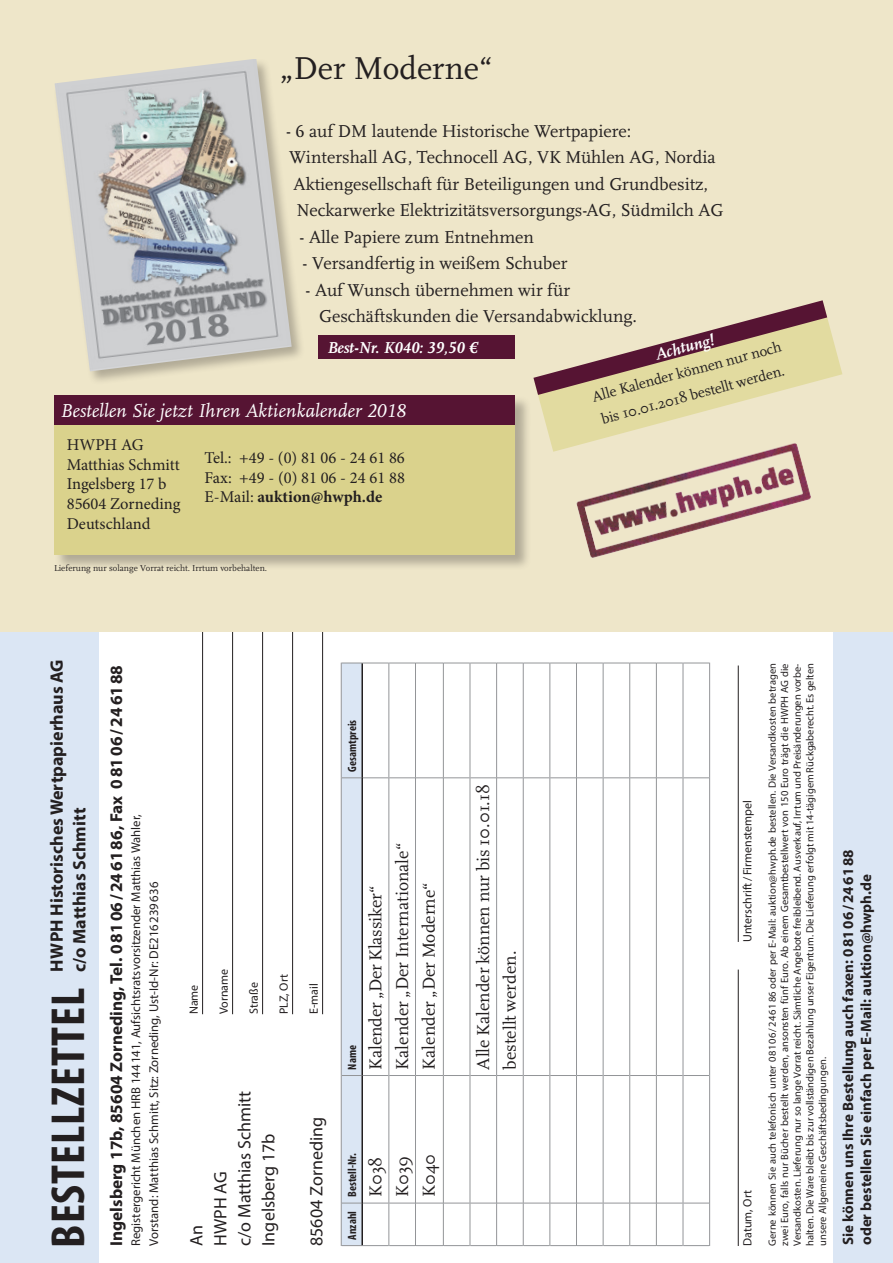
<style>
.page{position:relative;width:893px;height:1263px;background:#fff}
.page>*{position:absolute;margin:0;border:0;box-sizing:border-box;transform-origin:0 0}
.t1{font:700 condensed 48px "Myriad Pro";letter-spacing:.02em;color:#231f20}
.t2{font:33px "Scala Pro";color:#231f20}
.t3{font:italic 19.5px "Scala Pro";color:#fff}
.t4{font:18px/26.5px "Scala Pro";color:#231f20}
.t5{font:18px/24px "Myriad Pro";color:#231f20}
.t6{font:700 18px/22.5px "Myriad Pro";color:#231f20}
.t7{font:700 17.25px "Myriad Pro";color:#231f20}
.t8{font:16.5px/19.8px "Minion Pro";color:#231f20}
.t9{font:italic 700 16.5px "Scala Pro";color:#fff}
.t10{font:700 15px "Myriad Pro";color:#231f20}
.t11{font:15px/24px "Scala Pro";color:#231f20}
.t12{font:12.75px/18px "Myriad Pro";color:#231f20}
.t13{font:12px "Myriad Pro";color:#231f20}
.t14{font:700 condensed 12px "Myriad Pro";color:#231f20}
.t15{font:10.5px/12.6px "Myriad Pro";color:#231f20;text-align:justify}
.t16{font:9px "Scala Pro";color:#231f20}
.s1{font-weight:700}
</style>
<div class="page">
<div style="left:0;top:631px;width:99px;height:632px;background:#dbe6f4"></div>
<hr style="left:202px;top:631px;width:1px;height:383px;background:#231f20">
<hr style="left:232px;top:631px;width:1px;height:383px;background:#231f20">
<hr style="left:262px;top:631px;width:1px;height:383px;background:#231f20">
<hr style="left:292px;top:631px;width:1px;height:383px;background:#231f20">
<hr style="left:322px;top:631px;width:1px;height:383px;background:#231f20">
<svg style="left:341px;top:663px;width:368px;height:583px"></svg>
<hr style="left:709px;top:1203px;width:1px;height:43px;background:#939598">
<hr style="left:709px;top:1075px;width:1px;height:128px;background:#939598">
<hr style="left:709px;top:778px;width:1px;height:297px;background:#939598">
<hr style="left:709px;top:663px;width:1px;height:115px;background:#939598">
<hr style="left:361px;top:1203px;width:2px;height:42px;background:#231f20">
<hr style="left:361px;top:1075px;width:2px;height:128px;background:#231f20">
<hr style="left:361px;top:778px;width:2px;height:297px;background:#231f20">
<hr style="left:361px;top:663px;width:2px;height:115px;background:#231f20">
<div style="left:833px;top:631px;width:60px;height:632px;background:#dbe6f4"></div>
<hr style="left:738px;top:969px;width:1px;height:277px;background:#231f20">
<hr style="left:738px;top:665px;width:1px;height:277px;background:#231f20">
<div style="left:0;top:0;width:893px;height:631px;background:#eee6c9"></div>
<div style="left:54px;top:396px;width:477px;height:175px;background:#231f20;opacity:.3"></div>
<div style="left:54px;top:395px;width:461px;height:30px;background:#561433"></div>
<div style="left:54px;top:425px;width:461px;height:129px;background:#dad28c"></div>
<img style="left:576px;top:452px;width:235px;height:106px">
<div style="left:53px;top:57px;width:252px;height:329px;background:#231f20;opacity:.3"></div>
<img style="left:55px;top:59px;width:237px;height:312px">
<div style="left:318px;top:335px;width:197px;height:24px;background:#561433"></div>
<svg style="left:538px;top:317px;width:304px;height:135px"></svg>
<svg style="left:533px;top:300px;width:294px;height:95px"></svg>
<h2 class="t2" style="left:280px;top:49px;width:214px">„Der Moderne“</h2>
<h3 class="t4" style="left:286px;top:118px;width:347px">- 6 auf DM lautende Historische Wertpapiere:</h3>
<h3 class="t4" style="left:289px;top:144px;width:428px">Wintershall AG, Technocell AG, VK Mühlen AG, Nordia</h3>
<h3 class="t4" style="left:294px;top:171px;width:416px">Aktiengesellschaft für Beteiligungen und Grundbesitz,</h3>
<h3 class="t4" style="left:297px;top:197px;width:429px">Neckarwerke Elektrizitätsversorgungs-AG, Südmilch AG</h3>
<h3 class="t4" style="left:300px;top:224px;width:236px">- Alle Papiere zum Entnehmen</h3>
<h3 class="t4" style="left:303px;top:250px;width:266px">- Versandfertig in weißem Schuber</h3>
<h3 class="t4" style="left:319px;top:277px;width:319px;text-indent:-14px">- Auf Wunsch übernehmen wir für<br>Geschäftskunden die Versandabwicklung.</h3>
<h3 class="t9" style="left:327px;top:339px;width:151px">Best-Nr. K040: 39,50 €</h3>
<h3 class="t3" style="left:60px;top:400px;width:347px">Bestellen Sie jetzt Ihren Aktienkalender 2018</h3>
<h3 class="t8" style="left:67px;top:435px;width:115px">HWPH AG<br>Matthias Schmitt<br>Ingelsberg 17 b<br>85604 Zorneding<br>Deutschland</h3>
<h3 class="t8" style="left:205px;top:448px;width:202px;text-align:justify">Tel.: +49 - (0) 81 06 - 24 61 86<br>Fax: +49 - (0) 81 06 - 24 61 88<br>E-Mail: <span class="s1">auktion@hwph.de</span></h3>
<p class="t16" style="left:54px;top:563px;width:215px">Lieferung nur solange Vorrat reicht. Irrtum vorbehalten.</p>
<h3 class="t9" style="left:653px;top:346px;width:62px;rotate:-15deg">Achtung!</h3>
<h3 class="t11" style="left:589px;top:385px;width:197px;rotate:-15deg">Alle Kalender können nur noch bis 10.01.2018 bestellt werden.</h3>
<h3 class="t6" style="left:45px;top:972px;width:314px;rotate:-90deg">HWPH Historisches Wertpapierhaus AG c/o Matthias Schmitt</h3>
<p class="t15" style="left:766px;top:1246px;width:584px;rotate:-90deg">Gerne können Sie auch telefonisch unter 08106/246186 oder per E-Mail: auktion@hwph.de bestellen. Die Versandkosten betragen zwei Euro, falls nur Bücher bestellt werden, ansonsten fünf Euro. Ab einem Gesamtbestellwert von 150 Euro trägt die HWPH AG die Versandkosten. Lieferung nur so lange Vorrat reicht. Sämtliche Angebote freibleibend. Ausverkauf, Irrtum und Preisänderungen vorbe&shy;halten. Die Ware bleibt bis zur vollständigen Bezahlung unser Eigentum. Die Lieferung erfolgt mit 14-tägigem Rückgaberecht. Es gelten unsere Allgemeine Geschäftsbedingungen.</p>
<h3 class="t7" style="left:105px;top:1246px;width:582px;rotate:-90deg">Ingelsberg 17b, 85604 Zorneding, Tel. 08106/246186, Fax 08106/246188</h3>
<p class="t14" style="left:345px;top:772px;width:53px;rotate:-90deg">Gesamtpreis</p>
<h3 class="t4" style="left:470px;top:1069px;width:287px;rotate:-90deg">Alle Kalender können nur bis 10.01.18 bestellt werden.</h3>
<p class="t13" style="left:740px;top:942px;width:143px;rotate:-90deg">Unterschrift/ Firmenstempel</p>
<p class="t12" style="left:127px;top:1246px;width:433px;rotate:-90deg">Registergericht München HRB 144141, Aufsichtsratsvorsitzender Matthias Wahler,<br>Vorstand: Matthias Schmitt, Sitz: Zorneding, Ust-Id-Nr: DE216239636</p>
<h3 class="t4" style="left:389px;top:1069px;width:228px;rotate:-90deg">Kalender „Der Internationale“</h3>
<h3 class="t4" style="left:416px;top:1069px;width:188px;rotate:-90deg">Kalender „Der Moderne“</h3>
<h3 class="t4" style="left:362px;top:1069px;width:185px;rotate:-90deg">Kalender „Der Klassiker“</h3>
<p class="t13" style="left:217px;top:1014px;width:47px;rotate:-90deg">Vorname</p>
<p class="t13" style="left:247px;top:1014px;width:34px;rotate:-90deg">Straße</p>
<p class="t13" style="left:277px;top:1014px;width:42px;rotate:-90deg">PLZ, Ort</p>
<p class="t13" style="left:307px;top:1014px;width:33px;rotate:-90deg">E-mail</p>
<p class="t13" style="left:187px;top:1014px;width:31px;rotate:-90deg">Name</p>
<h1 class="t1" style="left:38px;top:1247px;width:261px;rotate:-90deg">BESTELLZETTEL</h1>
<p class="t14" style="left:345px;top:1069px;width:26px;rotate:-90deg">Name</p>
<h3 class="t5" style="left:184px;top:1246px;width:157px;rotate:-90deg">An<br>HWPH AG<br>c/o Matthias Schmitt<br>Ingelsberg 17b</h3>
<h3 class="t5" style="left:304px;top:1246px;width:130px;rotate:-90deg">85604 Zorneding</h3>
<p class="t14" style="left:345px;top:1239px;width:88px;rotate:-90deg">Anzahl Bestell-Nr.</p>
<h3 class="t4" style="left:416px;top:1197px;width:45px;rotate:-90deg">K040</h3>
<h3 class="t4" style="left:389px;top:1197px;width:42px;rotate:-90deg">K039</h3>
<h3 class="t4" style="left:362px;top:1197px;width:42px;rotate:-90deg">K038</h3>
<p class="t13" style="left:740px;top:1246px;width:57px;rotate:-90deg">Datum, Ort</p>
<h3 class="t10" style="left:838px;top:1245px;width:397px;rotate:-90deg">Sie können uns Ihre Bestellung auch faxen: 08106/246188</h3>
<h3 class="t10" style="left:856px;top:1245px;width:372px;rotate:-90deg">oder bestellen Sie einfach per E-Mail: auktion@hwph.de</h3>
</div>
